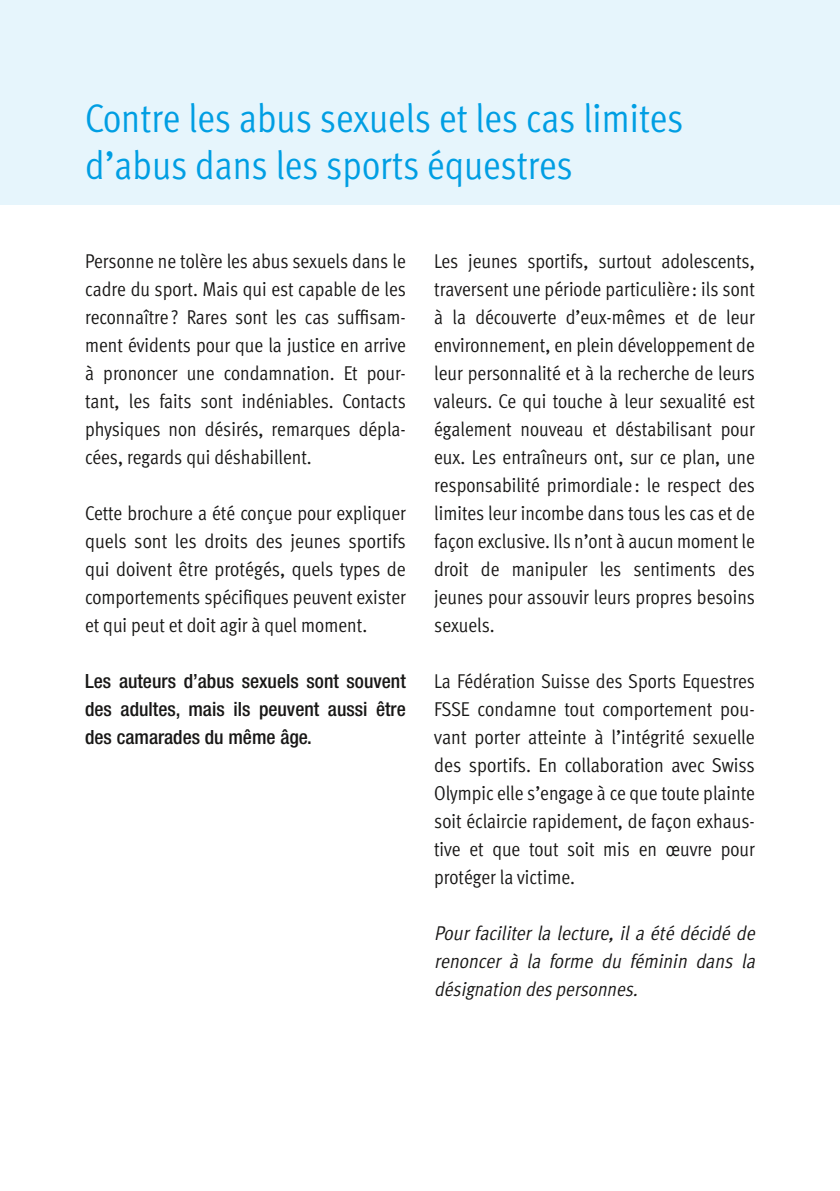
<style>
.page{position:relative;width:840px;height:1191px;background:#fff}
.page>*{position:absolute;margin:0;border:0;box-sizing:border-box;transform-origin:0 0}
.t1{font:40px/47px "Meta Cond Normal LF";color:#009ee3}
.t2{font:20px/28px "Meta Cond Normal LF";color:#181716;text-align:justify}
.t3{font:italic 20px/28px "Meta Cond Normal LF";color:#181716;text-align:justify}
.t4{font:500 condensed 19.6px/28px "Helvetica Neue LT Std";color:#181716;text-align:justify}
</style>
<div class="page">
<div style="left:0;top:0;width:839px;height:204px;background:#e6f5fc"></div>
<hr style="left:0;top:0;width:1px;height:204px;background:#009ee3">
<h1 class="t1" style="left:85px;top:94px;width:599px">Contre les abus sexuels et les cas limites d’abus dans les sports équestres</h1>
<p class="t2" style="left:85px;top:247px;width:322px">Personne ne tolère les abus sexuels dans le cadre du sport. Mais qui est capable de les reconnaître ? Rares sont les cas suffisam&shy;ment évidents pour que la justice en arrive à prononcer une condamnation. Et pour&shy;tant, les faits sont indéniables. Contacts physiques non désirés, remarques dépla&shy;cées, regards qui déshabillent.</p>
<p class="t2" style="left:85px;top:499px;width:322px">Cette brochure a été conçue pour expliquer quels sont les droits des jeunes sportifs qui doivent être protégés, quels types de comportements spécifiques peuvent exister et qui peut et doit agir à quel moment.</p>
<p class="t4" style="left:85px;top:667px;width:322px">Les auteurs d’abus sexuels sont souvent des adultes, mais ils peuvent aussi être des camarades du même âge.</p>
<p class="t2" style="left:434px;top:247px;width:322px">Les jeunes sportifs, surtout adolescents, traversent une période particulière : ils sont à la découverte d’eux-mêmes et de leur environnement, en plein développement de leur personnalité et à la recherche de leurs valeurs. Ce qui touche à leur sexualité est également nouveau et déstabilisant pour eux. Les entraîneurs ont, sur ce plan, une responsabilité primordiale : le respect des limites leur incombe dans tous les cas et de façon exclusive. Ils n’ont à aucun moment le droit de manipuler les sentiments des jeunes pour assouvir leurs propres besoins sexuels.</p>
<p class="t2" style="left:434px;top:667px;width:322px">La Fédération Suisse des Sports Equestres FSSE condamne tout comportement pou&shy;vant porter atteinte à l’intégrité sexuelle des sportifs. En collaboration avec Swiss Olympic elle s’engage à ce que toute plainte soit éclaircie rapidement, de façon exhaus&shy;tive et que tout soit mis en œuvre pour protéger la victime.</p>
<p class="t3" style="left:434px;top:919px;width:326px">Pour faciliter la lecture, il a été décidé de renoncer à la forme du féminin dans la désignation despersonnes.</p>
</div>
